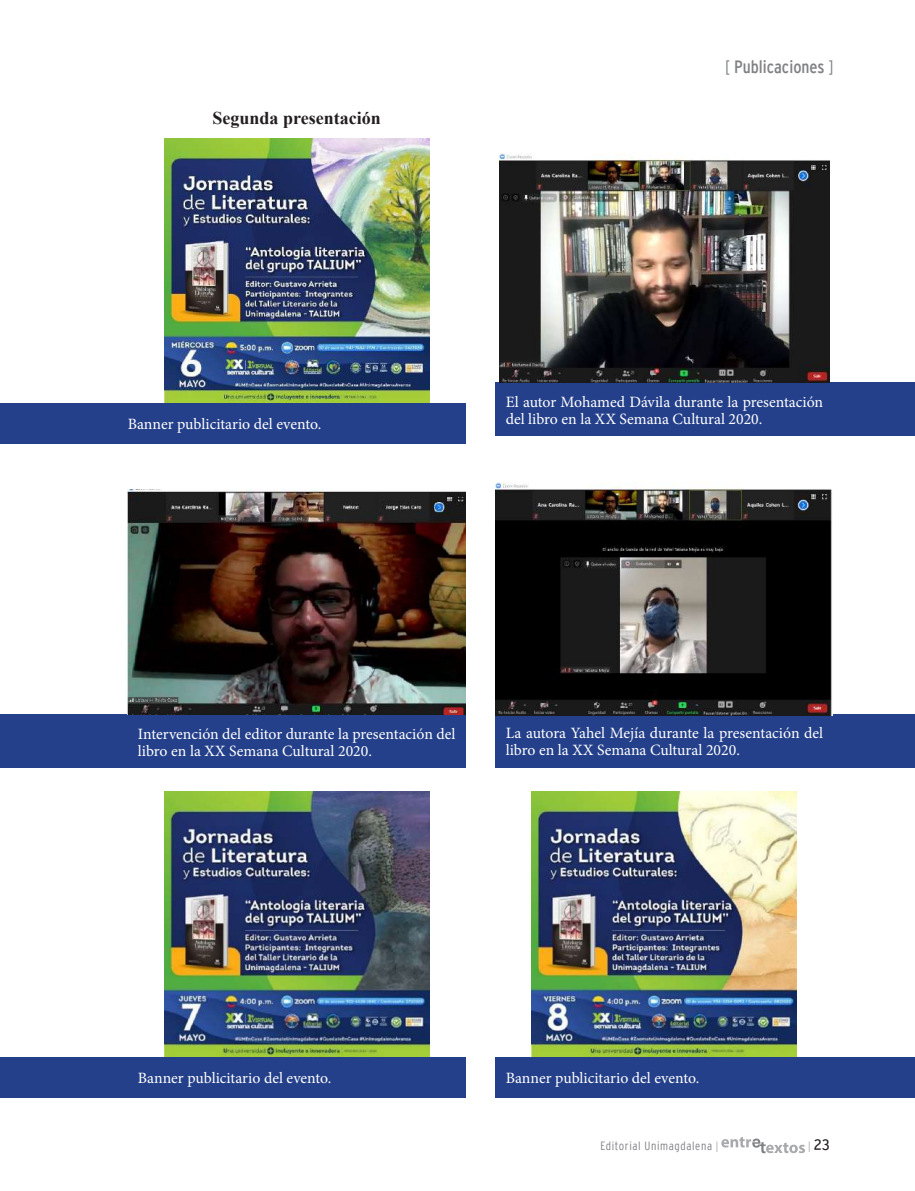
<style>
.page{position:relative;width:915px;height:1191px;background:#fff}
.page>*{position:absolute;margin:0;border:0;box-sizing:border-box;transform-origin:0 0}
.t1{font:700 18px "Times New Roman";color:#231f20}
.t2{font:18px "Interstate Cond Mono";color:#808285}
.t3{font:15.75px/17px "Minion Pro";color:#fff}
.t4{font:15px "Interstate Cond Mono";color:#231f20}
.t5{font:300 condensed 12px "Interstate";letter-spacing:.05em;color:#808285}
.s1{font-family:"Interstate";font-weight:300;font-stretch:condensed}
.s2{font-family:"Interstate Mono Lgt";font-weight:400;font-stretch:normal;font-size:10.5px;color:#a8a9ad}
.s3{font-family:"Interstate Mono Lgt";font-size:10.5px;color:#a8a9ad}
</style>
<div class="page">
<svg style="left:721px;top:1137px;width:83px;height:16px"></svg>
<div style="left:0;top:403px;width:465px;height:41px;background:#24408a"></div>
<div style="left:495px;top:714px;width:419px;height:53px;background:#24408a"></div>
<div style="left:495px;top:1056px;width:419px;height:41px;background:#24408a"></div>
<div style="left:0;top:1056px;width:465px;height:41px;background:#24408a"></div>
<div style="left:0;top:714px;width:465px;height:53px;background:#24408a"></div>
<div style="left:495px;top:382px;width:419px;height:54px;background:#24408a"></div>
<img style="left:164px;top:138px;width:265px;height:265px">
<img style="left:495px;top:483px;width:337px;height:232px">
<img style="left:531px;top:792px;width:265px;height:264px">
<img style="left:164px;top:792px;width:265px;height:264px">
<img style="left:128px;top:490px;width:337px;height:224px">
<img style="left:499px;top:154px;width:330px;height:228px">
<hr style="left:0;top:490px;width:1px;height:41px;background:#24408a">
<hr style="left:0;top:731px;width:1px;height:54px;background:#24408a">
<hr style="left:0;top:1017px;width:1px;height:80px;background:#24408a">
<p class="t1" style="left:212px;top:105px;width:170px">Segunda presentación</p>
<p class="t3" style="left:128px;top:416px;width:195px">Banner publicitario del evento.</p>
<p class="t2" style="left:724px;top:57px;width:110px"><span class="s1">[</span> Publicaciones <span class="s1">]</span></p>
<p class="t3" style="left:505px;top:393px;width:319px">El autor Mohamed Dávila durante la presentación del libro en la XX Semana Cultural 2020.</p>
<p class="t3" style="left:138px;top:725px;width:319px">Intervención del editor durante la presentación del libro en la XX Semana Cultural 2020.</p>
<p class="t3" style="left:505px;top:724px;width:319px">La autora Yahel Mejía durante la presentación del libro en la XX Semana Cultural 2020.</p>
<p class="t3" style="left:138px;top:1069px;width:195px">Banner publicitario del evento.</p>
<p class="t3" style="left:505px;top:1069px;width:195px">Banner publicitario del evento.</p>
<p class="t5" style="left:600px;top:1139px;width:120px">Editorial Unimagdalena <span class="s2">|</span></p>
<p class="t4" style="left:807px;top:1136px;width:24px"><span class="s3">|</span> 23</p>
</div>
